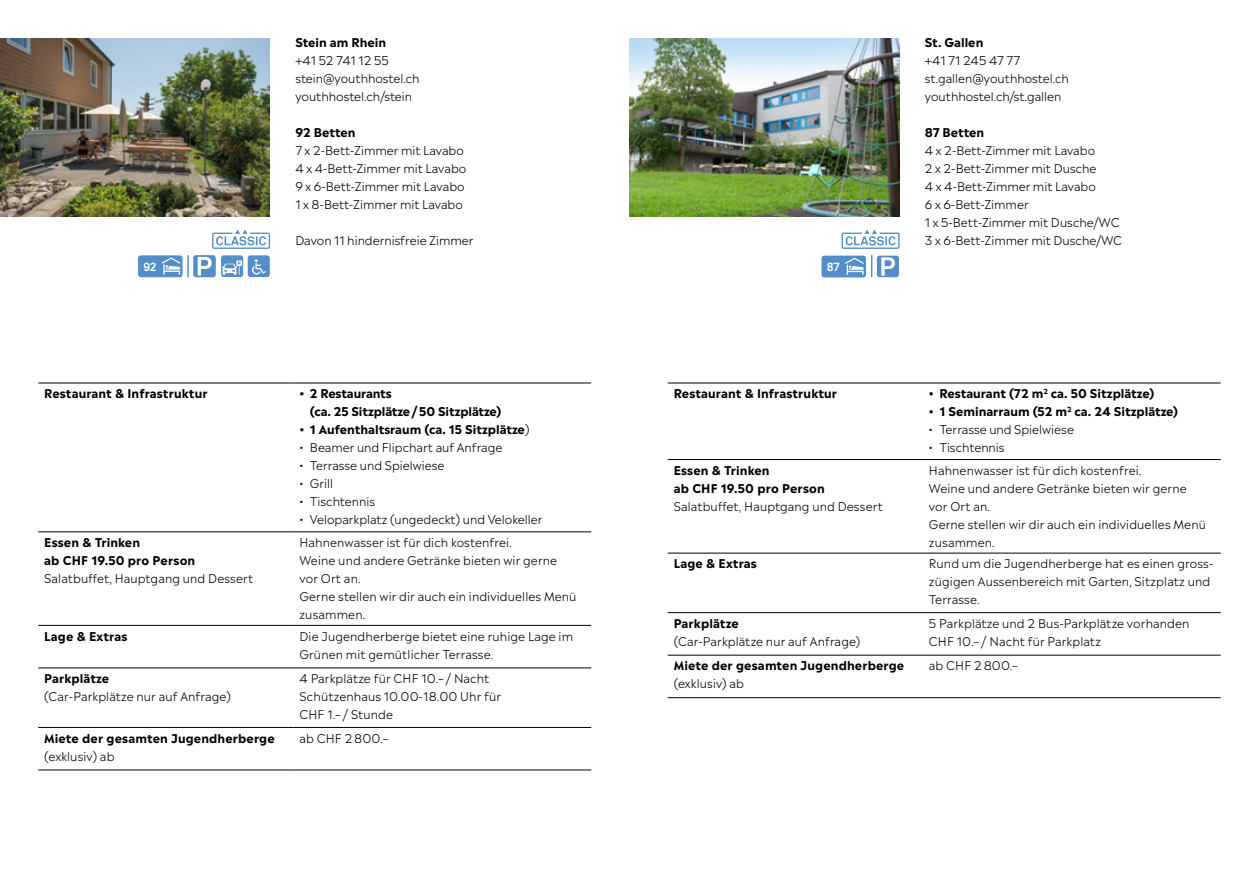
<style>
.page{position:relative;width:1259px;height:893px;background:#fff}
.page>*{position:absolute;margin:0;border:0;box-sizing:border-box;transform-origin:0 0}
.Legende_Light_6_5_P{font:300 12px/18px "Madera";letter-spacing:.01em;color:#000}
.Lauftext_8pt{font:300 12px/18px "Madera";color:#000}
.Legende_Light_6_5_P-2{font:700 12px/18px "Madera";letter-spacing:.005em;color:#000}
.Lauftext_8pt-2{font:700 12px "Madera";color:#000}
.Lauftext_8pt-3{font:700 12px "Akkurat";color:#fff}
.s1{font-weight:700}
.s2{font-weight:300}
</style>
<div class="page">
<img style="left:0;top:38px;width:270px;height:178px">
<img style="left:629px;top:38px;width:270px;height:178px">
<hr style="left:38px;top:383px;width:255px;height:1px;background:#000">
<hr style="left:293px;top:383px;width:298px;height:1px;background:#000">
<hr style="left:38px;top:531px;width:255px;height:1px;background:#000">
<hr style="left:293px;top:531px;width:298px;height:1px;background:#000">
<hr style="left:38px;top:625px;width:255px;height:1px;background:#000">
<hr style="left:293px;top:625px;width:298px;height:1px;background:#000">
<hr style="left:38px;top:770px;width:255px;height:1px;background:#000">
<hr style="left:293px;top:770px;width:298px;height:1px;background:#000">
<hr style="left:38px;top:668px;width:255px;height:1px;background:#000">
<hr style="left:293px;top:668px;width:298px;height:1px;background:#000">
<hr style="left:38px;top:727px;width:255px;height:1px;background:#000">
<hr style="left:293px;top:727px;width:298px;height:1px;background:#000">
<hr style="left:668px;top:383px;width:255px;height:1px;background:#000">
<hr style="left:923px;top:383px;width:297px;height:1px;background:#000">
<hr style="left:668px;top:459px;width:255px;height:1px;background:#000">
<hr style="left:923px;top:459px;width:297px;height:1px;background:#000">
<hr style="left:668px;top:553px;width:255px;height:1px;background:#000">
<hr style="left:923px;top:553px;width:297px;height:1px;background:#000">
<hr style="left:668px;top:697px;width:255px;height:1px;background:#000">
<hr style="left:923px;top:697px;width:297px;height:1px;background:#000">
<hr style="left:668px;top:612px;width:255px;height:1px;background:#000">
<hr style="left:923px;top:612px;width:297px;height:1px;background:#000">
<hr style="left:668px;top:655px;width:255px;height:1px;background:#000">
<hr style="left:923px;top:655px;width:297px;height:1px;background:#000">
<svg style="left:212px;top:230px;width:58px;height:19px"></svg>
<div style="left:138px;top:255px;width:45px;height:22px;background:#538ec8;border-radius:3px"></div>
<svg style="left:162px;top:257px;width:18px;height:17px"></svg>
<div style="left:221px;top:255px;width:22px;height:22px;background:#538ec8;border-radius:3px"></div>
<svg style="left:222px;top:260px;width:20px;height:15px"></svg>
<div style="left:248px;top:255px;width:22px;height:22px;background:#538ec8;border-radius:3px"></div>
<svg style="left:252px;top:259px;width:14px;height:16px"></svg>
<svg style="left:193px;top:255px;width:22px;height:22px"></svg>
<svg style="left:198px;top:257px;width:14px;height:19px"></svg>
<hr style="left:187px;top:255px;width:2px;height:22px;background:#538ec8">
<svg style="left:841px;top:230px;width:58px;height:19px"></svg>
<div style="left:821px;top:256px;width:45px;height:21px;background:#538ec8;border-radius:3px"></div>
<svg style="left:845px;top:258px;width:19px;height:17px"></svg>
<div style="left:877px;top:256px;width:22px;height:21px;background:#538ec8;border-radius:3px"></div>
<svg style="left:881px;top:257px;width:14px;height:19px"></svg>
<svg style="left:871px;top:255px;width:1px;height:22px"></svg>
<p class="Lauftext_8pt-2" style="left:295px;top:33px;width:92px">Stein am Rhein</p>
<p class="Lauftext_8pt" style="left:295px;top:51px;width:95px">+41 52 741 12 55</p>
<p class="Lauftext_8pt" style="left:295px;top:69px;width:126px">stein@youthhostel.ch</p>
<p class="Lauftext_8pt" style="left:295px;top:87px;width:118px">youthhostel.ch/stein</p>
<p class="Lauftext_8pt-2" style="left:295px;top:123px;width:62px">92 Betten</p>
<p class="Lauftext_8pt" style="left:295px;top:141px;width:170px">7 x 2-Bett-Zimmer mit Lavabo</p>
<p class="Lauftext_8pt" style="left:295px;top:159px;width:172px">4 x 4-Bett-Zimmer mit Lavabo</p>
<p class="Lauftext_8pt" style="left:295px;top:177px;width:171px">9 x 6-Bett-Zimmer mit Lavabo</p>
<p class="Lauftext_8pt" style="left:295px;top:195px;width:169px">1 x 8-Bett-Zimmer mit Lavabo</p>
<p class="Lauftext_8pt" style="left:295px;top:231px;width:180px">Davon 11 hindernisfreie Zimmer</p>
<p class="Lauftext_8pt-3" style="left:143px;top:259px;width:15px">92</p>
<p class="Lauftext_8pt-3" style="left:827px;top:259px;width:15px">87</p>
<p class="Lauftext_8pt-2" style="left:925px;top:33px;width:60px">St. Gallen</p>
<p class="Lauftext_8pt" style="left:925px;top:51px;width:97px">+41 71 245 47 77</p>
<p class="Lauftext_8pt" style="left:925px;top:69px;width:145px">st.gallen@youthhostel.ch</p>
<p class="Lauftext_8pt" style="left:925px;top:87px;width:138px">youthhostel.ch/st.gallen</p>
<p class="Lauftext_8pt" style="left:925px;top:123px;width:199px"><span class="s1">87 Betten<br></span>4 x 2-Bett-Zimmer mit Lavabo<br>2 x 2-Bett-Zimmer mit Dusche<br>4 x 4-Bett-Zimmer mit Lavabo<br>6 x 6-Bett-Zimmer<br>1 x 5-Bett-Zimmer mit Dusche/WC<br>3 x 6-Bett-Zimmer mit Dusche/WC</p>
<p class="Legende_Light_6_5_P-2" style="left:44px;top:384px;width:165px">Restaurant &amp; Infrastruktur</p>
<p class="Legende_Light_6_5_P-2" style="left:310px;top:384px;width:193px;text-indent:-10px">• 2 Restaurants<br>(ca. 25 Sitzplätze / 50 Sitzplätze)</p>
<p class="Legende_Light_6_5_P-2" style="left:299px;top:420px;width:231px">• 1 Aufenthaltsraum (ca. 15 Sitzplätze<span class="s2">)</span></p>
<p class="Lauftext_8pt" style="left:299px;top:438px;width:204px">• Beamer und Flipchart auf Anfrage</p>
<p class="Lauftext_8pt" style="left:299px;top:456px;width:146px">• Terrasse und Spielwiese</p>
<p class="Lauftext_8pt" style="left:299px;top:474px;width:35px">• Grill</p>
<p class="Lauftext_8pt" style="left:299px;top:492px;width:77px">• Tischtennis</p>
<p class="Lauftext_8pt" style="left:299px;top:510px;width:244px">• Veloparkplatz (ungedeckt) und Velokeller</p>
<p class="Legende_Light_6_5_P-2" style="left:44px;top:533px;width:97px">Essen &amp; Trinken</p>
<p class="Legende_Light_6_5_P-2" style="left:44px;top:551px;width:152px">ab CHF 19.50 pro Person</p>
<p class="Legende_Light_6_5_P" style="left:44px;top:569px;width:211px">Salatbuffet, Hauptgang und Dessert</p>
<p class="Legende_Light_6_5_P" style="left:299px;top:533px;width:214px">Hahnenwasser ist für dich kostenfrei.</p>
<p class="Legende_Light_6_5_P" style="left:299px;top:551px;width:259px">Weine und andere Getränke bieten wir gerne vor Ort an.</p>
<p class="Legende_Light_6_5_P" style="left:299px;top:587px;width:278px">Gerne stellen wir dir auch ein individuelles Menü zusammen.</p>
<p class="Legende_Light_6_5_P-2" style="left:44px;top:626px;width:85px">Lage &amp; Extras</p>
<p class="Legende_Light_6_5_P" style="left:299px;top:627px;width:275px">Die Jugendherberge bietet eine ruhige Lage im<br>Grünen mit gemütlicher Terrasse.</p>
<p class="Legende_Light_6_5_P-2" style="left:44px;top:669px;width:66px">Parkplätze</p>
<p class="Legende_Light_6_5_P" style="left:44px;top:687px;width:188px">(Car-Parkplätze nur auf Anfrage)</p>
<p class="Legende_Light_6_5_P" style="left:299px;top:669px;width:191px">4 Parkplätze für CHF 10.– / Nacht</p>
<p class="Legende_Light_6_5_P" style="left:299px;top:687px;width:203px">Schützenhaus 10.00-18.00 Uhr für<br>CHF 1.– / Stunde</p>
<p class="Legende_Light_6_5_P-2" style="left:44px;top:728px;width:232px">Miete der gesamten Jugendherberge <span class="s2">(exklusiv) ab</span></p>
<p class="Legende_Light_6_5_P" style="left:299px;top:729px;width:90px">ab CHF 2 800.–</p>
<p class="Legende_Light_6_5_P-2" style="left:674px;top:384px;width:165px">Restaurant &amp; Infrastruktur</p>
<p class="Legende_Light_6_5_P-2" style="left:929px;top:384px;width:227px">• Restaurant (72 m<sup>2</sup> ca. 50 Sitzplätze)</p>
<p class="Legende_Light_6_5_P-2" style="left:929px;top:402px;width:251px">• 1 Seminarraum (52 m<sup>2</sup> ca. 24 Sitzplätze)</p>
<p class="Lauftext_8pt" style="left:929px;top:420px;width:146px">• Terrasse und Spielwiese</p>
<p class="Lauftext_8pt" style="left:929px;top:438px;width:77px">• Tischtennis</p>
<p class="Legende_Light_6_5_P-2" style="left:674px;top:461px;width:97px">Essen &amp; Trinken</p>
<p class="Legende_Light_6_5_P-2" style="left:674px;top:479px;width:152px">ab CHF 19.50 pro Person</p>
<p class="Legende_Light_6_5_P" style="left:674px;top:497px;width:211px">Salatbuffet, Hauptgang und Dessert</p>
<p class="Legende_Light_6_5_P" style="left:929px;top:461px;width:214px">Hahnenwasser ist für dich kostenfrei.</p>
<p class="Legende_Light_6_5_P" style="left:929px;top:479px;width:259px">Weine und andere Getränke bieten wir gerne vor Ort an.</p>
<p class="Legende_Light_6_5_P" style="left:929px;top:515px;width:278px">Gerne stellen wir dir auch ein individuelles Menü zusammen.</p>
<p class="Legende_Light_6_5_P-2" style="left:674px;top:554px;width:85px">Lage &amp; Extras</p>
<p class="Legende_Light_6_5_P" style="left:929px;top:554px;width:286px">Rund um die Jugendherberge hat es einen gross&shy;zügigen Aussenbereich mit Garten, Sitzplatz und<br>Terrasse.</p>
<p class="Legende_Light_6_5_P-2" style="left:674px;top:614px;width:66px">Parkplätze</p>
<p class="Legende_Light_6_5_P" style="left:674px;top:632px;width:188px">(Car-Parkplätze nur auf Anfrage)</p>
<p class="Legende_Light_6_5_P" style="left:929px;top:614px;width:262px">5 Parkplätze und 2 Bus-Parkplätze vorhanden</p>
<p class="Legende_Light_6_5_P" style="left:929px;top:632px;width:174px">CHF 10.– / Nacht für Parkplatz</p>
<p class="Legende_Light_6_5_P-2" style="left:674px;top:656px;width:232px">Miete der gesamten Jugendherberge <span class="s2">(exklusiv) ab</span></p>
<p class="Legende_Light_6_5_P" style="left:929px;top:656px;width:90px">ab CHF 2 800.–</p>
</div>
